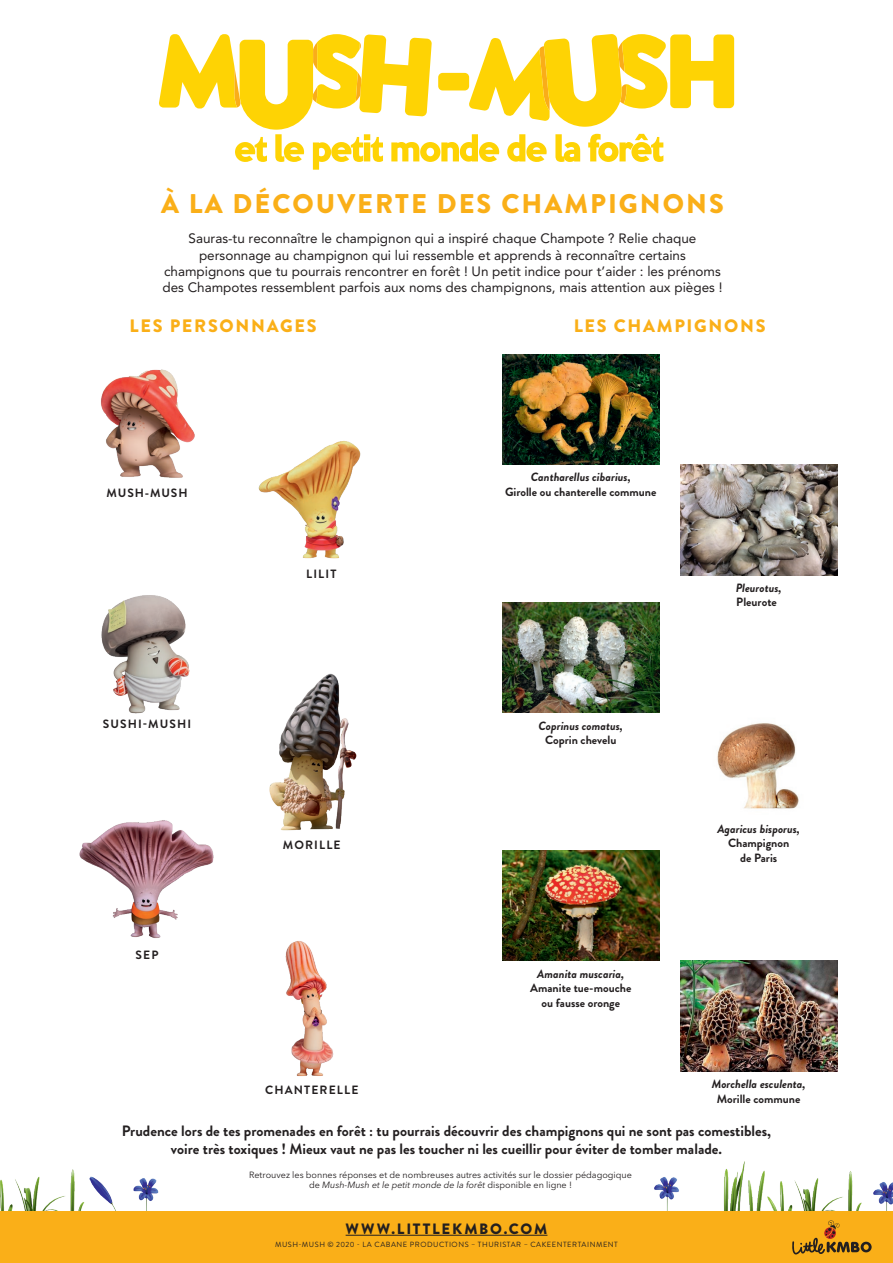
<style>
.page{position:relative;width:893px;height:1263px;background:#fff}
.page>*{position:absolute;margin:0;border:0;box-sizing:border-box;transform-origin:0 0}
.t1{font:900 27px "Brandon Grotesque";letter-spacing:.075em;color:#faaf18}
.t2{font:900 18px "Brandon Grotesque";letter-spacing:.095em;color:#faaf18}
.t3{font:700 15px/18px "Brandon Grotesque";color:#231f20;text-align:center}
.t4{font:900 15px "Brandon Grotesque";letter-spacing:.12em;color:#231f20}
.t5{font:13.5px/16.2px "Avenir";color:#231f20;text-align:center}
.t6{font:700 12px/14.4px "Brandon Grotesque";color:#231f20;text-align:center}
.t7{font:italic 700 12px "Brandon Grotesque";color:#231f20}
.t8{font:700 12px "Brandon Grotesque";letter-spacing:.095em;color:#231f20}
.t9{font:700 12px "Brandon Grotesque";letter-spacing:.075em;color:#231f20}
.t10{font:9px/10.8px "Avenir Next";color:#231f20;text-align:center}
.t11{font:7.5px "Brandon Grotesque";letter-spacing:.07em;color:#231f20}
.s1{font-style:italic}
</style>
<div class="page">
<img style="left:0;top:1169px;width:85px;height:43px">
<img style="left:652px;top:1177px;width:38px;height:35px">
<img style="left:85px;top:1176px;width:82px;height:36px">
<img style="left:711px;top:1161px;width:160px;height:51px">
<img style="left:871px;top:1182px;width:22px;height:30px">
<div style="left:0;top:1212px;width:893px;height:51px;background:#faaf18"></div>
<hr style="left:346px;top:1235px;width:201px;height:1px;background:#231f20">
<svg style="left:792px;top:1220px;width:80px;height:34px"></svg>
<svg style="left:159px;top:34px;width:575px;height:136px"></svg>
<img style="left:680px;top:465px;width:157px;height:110px">
<img style="left:680px;top:961px;width:157px;height:110px">
<img style="left:717px;top:723px;width:82px;height:86px">
<img style="left:502px;top:354px;width:157px;height:111px">
<img style="left:502px;top:602px;width:157px;height:111px">
<img style="left:502px;top:850px;width:157px;height:111px">
<img style="left:101px;top:369px;width:94px;height:109px">
<img style="left:258px;top:441px;width:103px;height:118px">
<img style="left:101px;top:595px;width:89px;height:119px">
<img style="left:269px;top:673px;width:88px;height:158px">
<img style="left:79px;top:820px;width:135px;height:118px">
<img style="left:285px;top:941px;width:49px;height:135px">
<h1 class="t1" style="left:161px;top:185px;width:564px">À LA DÉCOUVERTE DES CHAMPIGNONS</h1>
<p class="t5" style="left:162px;top:230px;width:562px">Sauras-tu reconnaître le champignon qui a inspiré chaque Champote ? Relie chaque personnage au champignon qui lui ressemble et apprends à reconnaître certains champignons que tu pourrais rencontrer en forêt ! Un petit indice pour t’aider : les prénoms des Champotes ressemblent parfois aux noms des champignons, mais attention aux pièges !</p>
<h2 class="t2" style="left:130px;top:313px;width:189px">LES PERSONNAGES</h2>
<h2 class="t2" style="left:574px;top:313px;width:193px">LES CHAMPIGNONS</h2>
<p class="t9" style="left:106px;top:485px;width:83px">MUSH-MUSH</p>
<p class="t8" style="left:103px;top:715px;width:90px">SUSHI-MUSHI</p>
<p class="t6" style="left:136px;top:947px;width:24px">SEP</p>
<p class="t6" style="left:306px;top:566px;width:32px">LILIT</p>
<p class="t8" style="left:283px;top:837px;width:59px">MORILLE</p>
<p class="t8" style="left:265px;top:1082px;width:95px">CHANTERELLE</p>
<p class="t7" style="left:531px;top:469px;width:101px">Cantharellus cibarius,</p>
<p class="t6" style="left:505px;top:485px;width:153px">Girolle ou chanterelle commune</p>
<p class="t7" style="left:539px;top:717px;width:86px">Coprinus comatus,</p>
<p class="t6" style="left:545px;top:733px;width:73px">Coprin chevelu</p>
<p class="t7" style="left:537px;top:965px;width:88px">Amanita muscaria,</p>
<p class="t6" style="left:530px;top:981px;width:103px">Amanite tue-mouche ou fausse oronge</p>
<p class="t7" style="left:736px;top:579px;width:47px">Pleurotus,</p>
<p class="t6" style="left:736px;top:595px;width:42px">Pleurote</p>
<p class="t7" style="left:717px;top:820px;width:84px">Agaricus bisporus,</p>
<p class="t6" style="left:728px;top:836px;width:63px">Champignon de Paris</p>
<p class="t7" style="left:712px;top:1076px;width:95px">Morchella esculenta,</p>
<p class="t6" style="left:717px;top:1092px;width:85px">Morille commune</p>
<p class="t3" style="left:122px;top:1122px;width:651px">Prudence lors de tes promenades en forêt : tu pourrais découvrir des champignons qui ne sont pas comestibles, voire très toxiques ! Mieux vaut ne pas les toucher ni les cueillir pour éviter de tomber malade.</p>
<p class="t10" style="left:249px;top:1169px;width:384px">Retrouvez les bonnes réponses et de nombreuses autres activités sur le dossier pédagogique de <span class="s1">Mush-Mush et le petit monde de la forêt</span> disponible en ligne !</p>
<p class="t4" style="left:346px;top:1218px;width:203px">WWW.LITTLEKMBO.COM</p>
<p class="t11" style="left:275px;top:1239px;width:344px">MUSH-MUSH © 2020 - LA CABANE PRODUCTIONS – THURISTAR – CAKEENTERTAINMENT</p>
</div>
